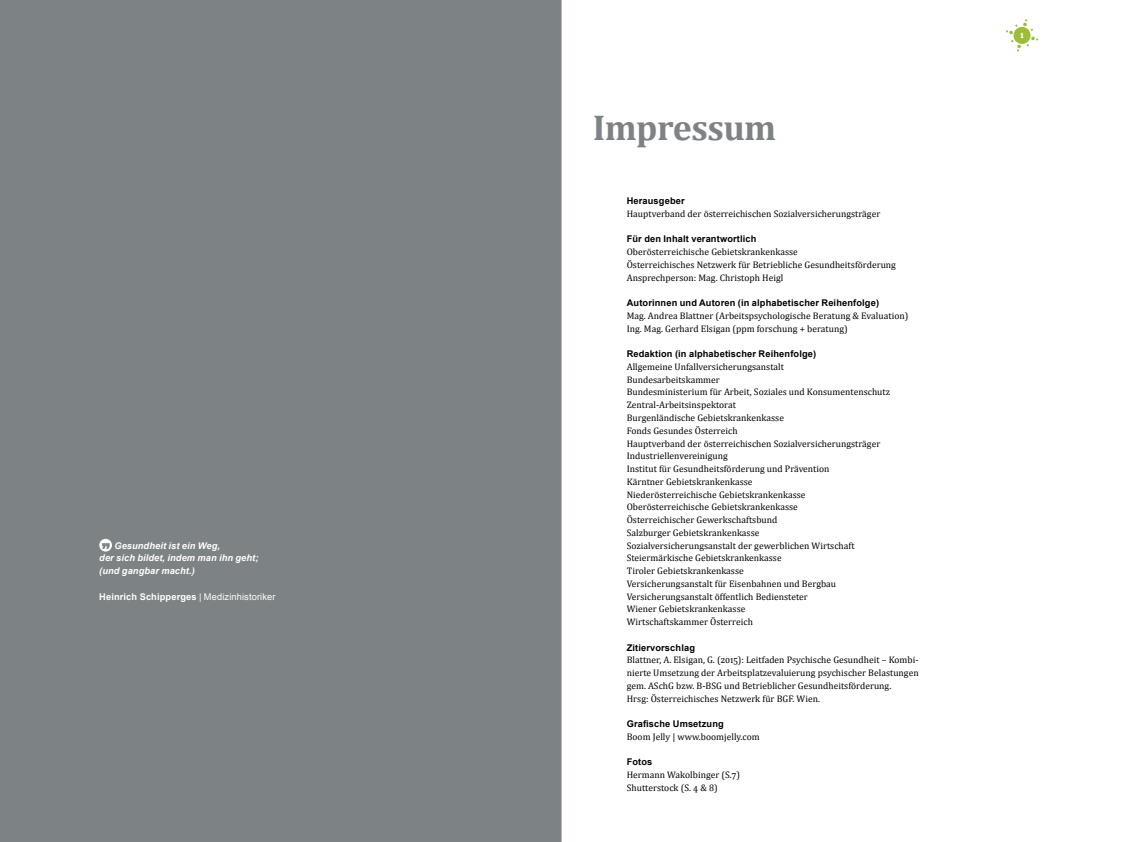
<style>
.page{position:relative;width:1123px;height:842px;background:#fff}
.page>*{position:absolute;margin:0;border:0;box-sizing:border-box;transform-origin:0 0}
.t1{font:700 36px "Cambria";letter-spacing:-.015em;color:#7d8285}
.t2{font:9.5px/12.8px "Cambria";letter-spacing:.005em;color:#000}
.t3{font:700 9.5px "Cambria";color:#fff}
.t4{font:700 9.2px "Arial";letter-spacing:.015em;color:#000}
.t5{font:italic 700 9.2px/12.8px "Arial";letter-spacing:.01em;color:#fff}
.t6{font:700 9.2px "Arial";letter-spacing:.015em;color:#fff}
.s1{font-weight:400}
</style>
<div class="page">
<div style="left:0;top:0;width:561px;height:842px;background:#7d8285"></div>
<svg style="left:99px;top:539px;width:13px;height:13px"></svg>
<svg style="left:102px;top:543px;width:8px;height:6px"></svg>
<svg style="left:1006px;top:19px;width:32px;height:33px"></svg>
<div style="left:1013px;top:27px;width:17px;height:17px;background:#9bbd38;border-radius:50%"></div>
<hr style="left:561px;top:0;width:1px;height:842px;background:#aeb5ba">
<p class="t5" style="left:99px;top:539px;width:161px;text-indent:15px">Gesundheit ist ein Weg,<br>der sich bildet, indem man ihn geht; (und gangbar macht.)</p>
<p class="t6" style="left:99px;top:590px;width:178px">Heinrich Schipperges <span class="s1">| Medizinhistoriker</span></p>
<h1 class="t1" style="left:592px;top:103px;width:185px">Impressum</h1>
<p class="t4" style="left:626px;top:195px;width:59px">Herausgeber</p>
<p class="t2" style="left:626px;top:207px;width:255px">Hauptverband der österreichischen Sozialversicherungsträger</p>
<p class="t4" style="left:626px;top:233px;width:131px">Für den Inhalt verantwortlich</p>
<p class="t2" style="left:626px;top:245px;width:271px">Oberösterreichische Gebietskrankenkasse<br>Österreichisches Netzwerk für Betriebliche Gesundheitsförderung<br>Ansprechperson: Mag. Christoph Heigl</p>
<p class="t4" style="left:626px;top:297px;width:254px">Autorinnen und Autoren (in alphabetischer Reihenfolge)</p>
<p class="t2" style="left:626px;top:309px;width:283px">Mag. Andrea Blattner (Arbeitspsychologische Beratung &amp; Evaluation)<br>Ing. Mag. Gerhard Elsigan (ppm forschung + beratung)</p>
<p class="t4" style="left:626px;top:348px;width:191px">Redaktion (in alphabetischer Reihenfolge)</p>
<p class="t2" style="left:626px;top:360px;width:265px">Allgemeine Unfallversicherungsanstalt<br>Bundesarbeitskammer<br>Bundesministerium für Arbeit, Soziales und Konsumentenschutz Zentral-Arbeitsinspektorat<br>Burgenländische Gebietskrankenkasse<br>Fonds Gesundes Österreich<br>Hauptverband der österreichischen Sozialversicherungsträger Industriellenvereinigung<br>Institut für Gesundheitsförderung und Prävention<br>Kärntner Gebietskrankenkasse<br>Niederösterreichische Gebietskrankenkasse Oberösterreichische Gebietskrankenkasse<br>Österreichischer Gewerkschaftsbund<br>Salzburger Gebietskrankenkasse<br>Sozialversicherungsanstalt der gewerblichen Wirtschaft Steiermärkische Gebietskrankenkasse<br>Tiroler Gebietskrankenkasse<br>Versicherungsanstalt für Eisenbahnen und Bergbau Versicherungsanstalt öffentlich Bediensteter<br>Wiener Gebietskrankenkasse<br>Wirtschaftskammer Österreich</p>
<p class="t4" style="left:626px;top:641px;width:70px">Zitiervorschlag</p>
<p class="t2" style="left:626px;top:654px;width:293px">Blattner, A. Elsigan, G. (2015): Leitfaden Psychische Gesundheit – Kombi&shy;nierte Umsetzung der Arbeitsplatzevaluierung psychischer Belastungen gem. ASchG bzw. B-BSG und Betrieblicher Gesundheitsförderung.<br>Hrsg: Österreichisches Netzwerk für BGF. Wien.</p>
<p class="t4" style="left:626px;top:718px;width:99px">Grafische Umsetzung</p>
<p class="t2" style="left:626px;top:730px;width:134px">Boom Jelly | www.boomjelly.com</p>
<p class="t4" style="left:626px;top:756px;width:27px">Fotos</p>
<p class="t2" style="left:626px;top:768px;width:115px">Hermann Wakolbinger (S.7)<br>Shutterstock (S. 4 &amp; 8)</p>
<p class="t3" style="left:1020px;top:28px;width:5px">1</p>
</div>
